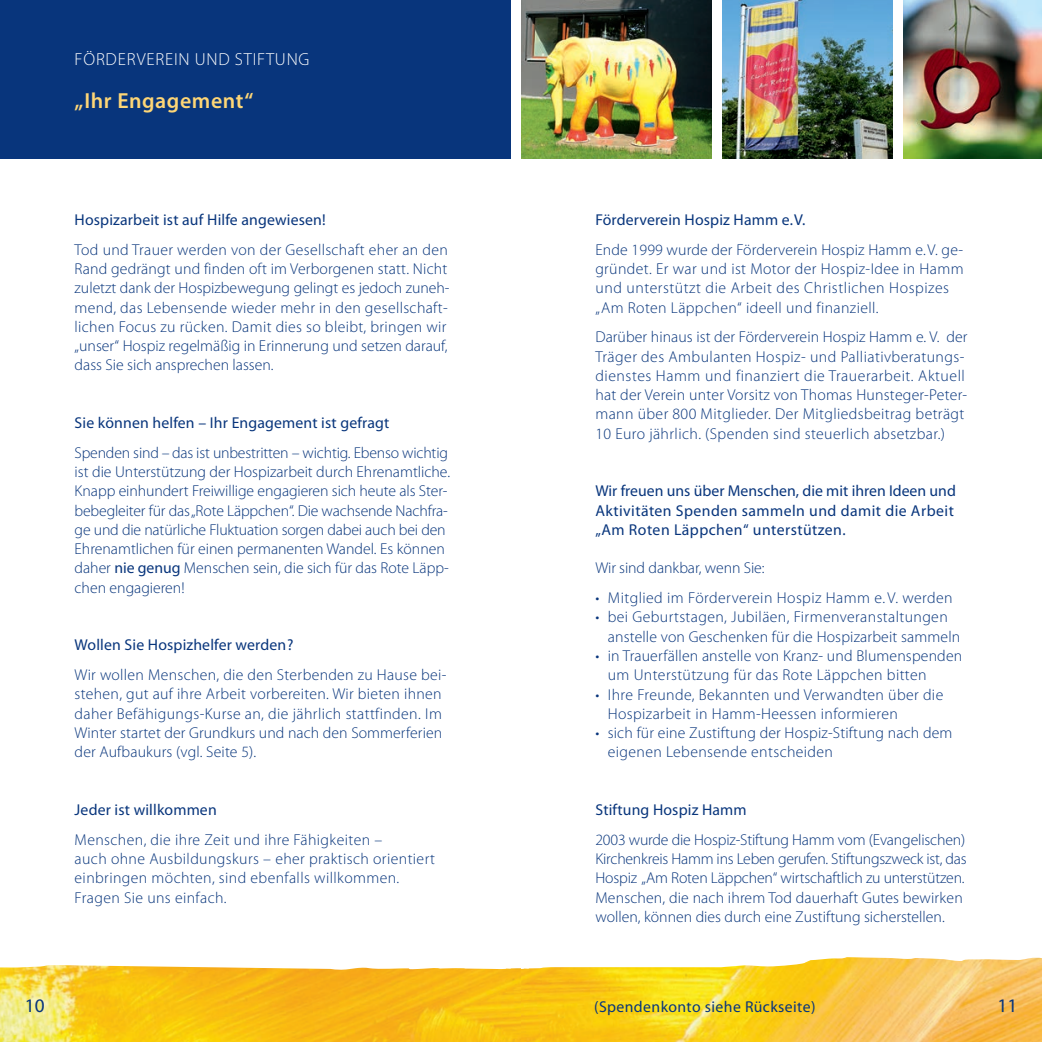
<style>
.page{position:relative;width:1042px;height:1042px;background:#fff}
.page>*{position:absolute;margin:0;border:0;box-sizing:border-box;transform-origin:0 0}
.t1{font:600 21.88px "Myriad Pro";letter-spacing:.025em;color:#fed676}
.t2{font:19.25px "Myriad Pro";color:#08357c}
.t3{font:300 17.5px "Myriad Pro";color:#fff}
.t4{font:300 15.75px/19.2px "Myriad Pro";letter-spacing:.01em;color:#08357c}
.t5{font:300 15.75px/19.2px "Myriad Pro";letter-spacing:-.01em;color:#08357c}
.t6{font:15.75px "Myriad Pro";letter-spacing:.01em;color:#08357c}
.t7{font:15.75px/19.2px "Myriad Pro";letter-spacing:.03em;color:#08357c}
.t8{font:300 15.75px "Myriad Pro";letter-spacing:.03em;color:#08357c}
.s1{font-weight:400}
</style>
<div class="page">
<img style="left:0;top:965px;width:521px;height:77px">
<div style="left:0;top:0;width:514px;height:159px;background:#08357c"></div>
<img style="left:521px;top:957px;width:521px;height:85px">
<img style="left:521px;top:0;width:191px;height:159px">
<img style="left:722px;top:0;width:320px;height:159px">
<div style="left:511px;top:0;width:10px;height:179px;background:#fff"></div>
<div style="left:893px;top:0;width:10px;height:179px;background:#fff"></div>
<p class="t3" style="left:75px;top:49px;width:32px">Förderverein</p>
<p class="t3" style="left:195px;top:49px;width:12px">und</p>
<p class="t3" style="left:235px;top:49px;width:20px">Stiftung</p>
<h1 class="t1" style="left:74px;top:89px;width:181px">„Ihr Engagement“</h1>
<p class="t6" style="left:75px;top:211px;width:253px">Hospizarbeit ist auf Hilfe angewiesen!</p>
<p class="t4" style="left:75px;top:240px;width:376px">Tod und Trauer werden von der Gesellschaft eher an den Rand gedrängt und finden oft im Verborgenen statt. Nicht zuletzt dank der Hospizbewegung gelingt es jedoch zuneh&shy;mend, das Lebensende wieder mehr in den gesellschaft&shy;lichen Focus zu rücken. Damit dies so bleibt, bringen wir „unser“ Hospiz regelmäßig in Erinnerung und setzen darauf, dass Sie sich ansprechen lassen.</p>
<p class="t6" style="left:75px;top:414px;width:316px">Sie können helfen – Ihr Engagement ist gefragt</p>
<p class="t4" style="left:75px;top:443px;width:377px">Spenden sind – das ist unbestritten – wichtig. Ebenso wichtig ist die Unterstützung der Hospizarbeit durch Ehrenamtliche.<br>Knapp einhundert Freiwillige engagieren sich heute als Ster&shy;bebegleiter für das „Rote Läppchen“. Die wachsende Nachfra&shy;ge und die natürliche Fluktuation sorgen dabei auch bei den Ehrenamtlichen für einen permanenten Wandel. Es können daher <span class="s1">nie genug</span> Menschen sein, die sich für das Rote Läpp&shy;chen engagieren!</p>
<p class="t6" style="left:75px;top:636px;width:220px">Wollen Sie Hospizhelfer werden?</p>
<p class="t4" style="left:75px;top:665px;width:373px">Wir wollen Menschen, die den Sterbenden zu Hause bei&shy;stehen, gut auf ihre Arbeit vorbereiten. Wir bieten ihnen daher Befähigungs-Kurse an, die jährlich stattfinden. Im Winter startet der Grundkurs und nach den Sommerferien der Aufbaukurs (vgl. Seite 5).</p>
<p class="t6" style="left:75px;top:801px;width:144px">Jeder ist willkommen</p>
<p class="t4" style="left:75px;top:830px;width:362px">Menschen, die ihre Zeit und ihre Fähigkeiten –<br>auch ohne Ausbildungskurs – eher praktisch orientiert einbringen möchten, sind ebenfalls willkommen.<br>Fragen Sie uns einfach.</p>
<p class="t2" style="left:25px;top:994px;width:21px">10</p>
<p class="t6" style="left:595px;top:211px;width:211px">Förderverein Hospiz Hamm e.V.</p>
<p class="t4" style="left:595px;top:240px;width:370px">Ende 1999 wurde der Förderverein Hospiz Hamm e.V. ge&shy;gründet. Er war und ist Motor der Hospiz-Idee in Hamm und unterstützt die Arbeit des Christlichen Hospizes „Am Roten Läppchen“ ideell und finanziell.</p>
<p class="t4" style="left:595px;top:328px;width:374px">Darüber hinaus ist der Förderverein Hospiz Hamm e. V. der Träger des Ambulanten Hospiz- und Palliativberatungs&shy;dienstes Hamm und finanziert die Trauerarbeit. Aktuell hat der Verein unter Vorsitz von Thomas Hunsteger-Peter&shy;mann über 800 Mitglieder. Der Mitgliedsbeitrag beträgt 10 Euro jährlich. (Spenden sind steuerlich absetzbar.)</p>
<p class="t7" style="left:595px;top:482px;width:362px">Wir freuen uns über Menschen, die mit ihren Ideen und<br>Aktivitäten Spenden sammeln und damit die Arbeit „Am Roten Läppchen“ unterstützen.</p>
<p class="t4" style="left:595px;top:559px;width:171px">Wir sind dankbar, wenn Sie:</p>
<p class="t8" style="left:595px;top:589px;width:359px">• Mitglied im Förderverein Hospiz Hamm e. V. werden</p>
<p class="t4" style="left:608px;top:608px;width:354px;text-indent:-12px">• bei Geburtstagen, Jubiläen, Firmenveranstaltungen anstelle von Geschenken für die Hospizarbeit sammeln</p>
<p class="t4" style="left:608px;top:646px;width:356px;text-indent:-12px">• in Trauerfällen anstelle von Kranz- und Blumenspenden um Unterstützung für das Rote Läppchen bitten</p>
<p class="t4" style="left:608px;top:685px;width:337px;text-indent:-12px">• Ihre Freunde, Bekannten und Verwandten über die<br>Hospizarbeit in Hamm-Heessen informieren</p>
<p class="t4" style="left:608px;top:723px;width:346px;text-indent:-12px">• sich für eine Zustiftung der Hospiz-Stiftung nach dem eigenen Lebensende entscheiden</p>
<p class="t6" style="left:595px;top:801px;width:153px">Stiftung Hospiz Hamm</p>
<p class="t5" style="left:595px;top:830px;width:373px">2003 wurde die Hospiz-Stiftung Hamm vom (Evangelischen)<br>Kirchenkreis Hamm ins Leben gerufen. Stiftungszweck ist, das Hospiz „Am Roten Läppchen“ wirtschaftlich zu unterstützen.<br>Menschen, die nach ihrem Tod dauerhaft Gutes bewirken wollen, können dies durch eine Zustiftung sicherstellen.</p>
<p class="t6" style="left:594px;top:998px;width:223px">(Spendenkonto siehe Rückseite)</p>
<p class="t2" style="left:997px;top:994px;width:21px">11</p>
</div>
